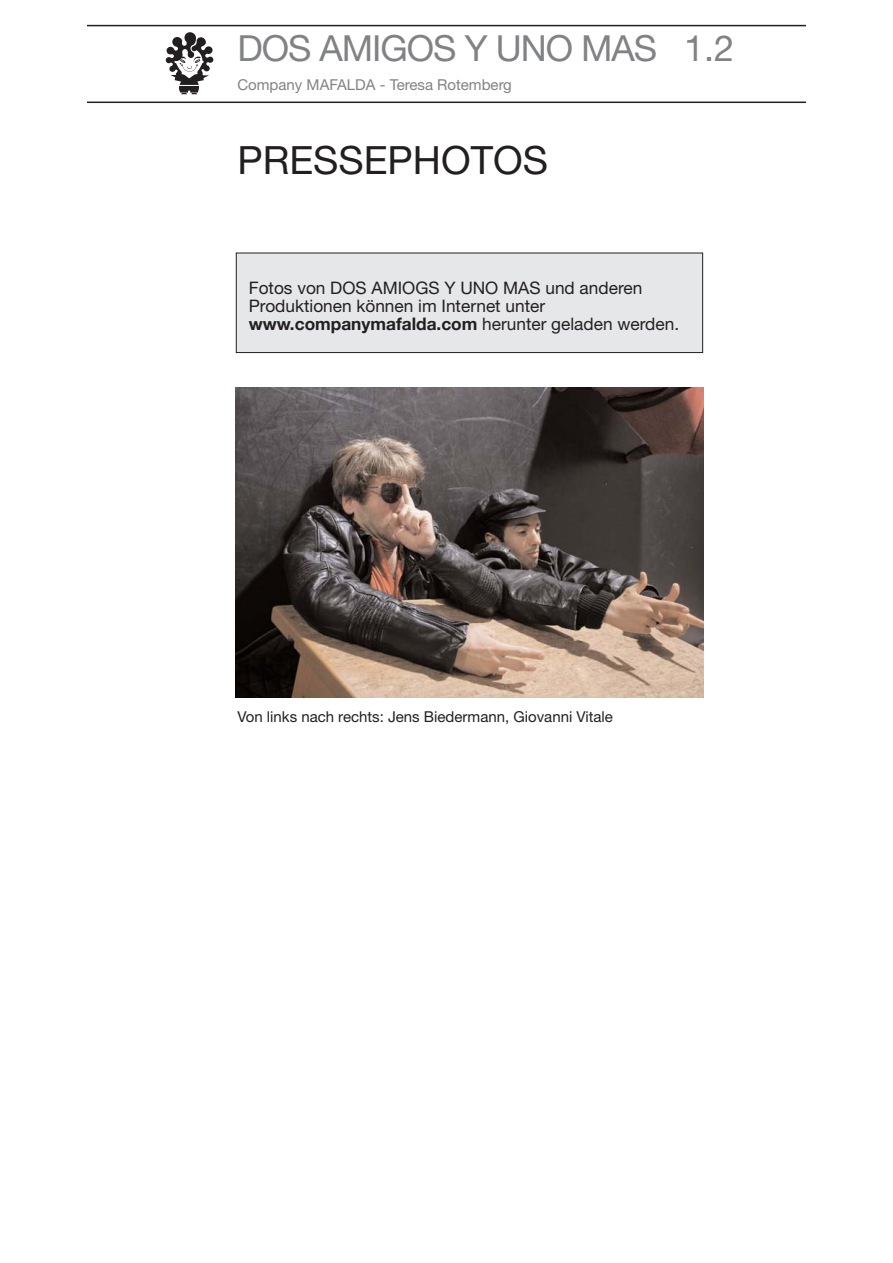
<style>
.page{position:relative;width:893px;height:1263px;background:#fff}
.page>*{position:absolute;margin:0;border:0;box-sizing:border-box;transform-origin:0 0}
.t1{font:39px "Helvetica Neue";color:#231f20}
.t2{font:36px "Helvetica Neue";letter-spacing:-.03em;color:#808285}
.t3{font:17.25px/18px "Helvetica Neue";color:#231f20}
.t4{font:15px "Helvetica Neue";color:#231f20}
.t5{font:15px "Helvetica Neue";color:#808285}
.s1{font-weight:700}
</style>
<div class="page">
<div style="left:236px;top:253px;width:466px;height:100px;background:#e6e7e8"></div>
<div style="left:236px;top:253px;width:467px;height:100px;border:1px solid #231f20"></div>
<hr style="left:87px;top:102px;width:719px;height:1px;background:#231f20">
<hr style="left:87px;top:25px;width:719px;height:1px;background:#231f20">
<svg style="left:166px;top:32px;width:47px;height:62px"></svg>
<img style="left:236px;top:388px;width:467px;height:309px">
<h2 class="t2" style="left:237px;top:36px;width:421px">DOS AMIGOS Y UNO MAS</h2>
<p class="t5" style="left:237px;top:79px;width:276px">Company MAFALDA - Teresa Rotemberg</p>
<h1 class="t1" style="left:237px;top:146px;width:312px">PRESSEPHOTOS</h1>
<h2 class="t2" style="left:684px;top:36px;width:52px">1.2</h2>
<p class="t3" style="left:249px;top:281px;width:432px">Fotos von DOS AMIOGS Y UNO MAS und anderen<br>Produktionen können im Internet unter <span class="s1">www.companymafalda.com</span> herunter geladen werden.</p>
<p class="t4" style="left:237px;top:711px;width:377px">Von links nach rechts: Jens Biedermann, Giovanni Vitale</p>
</div>
